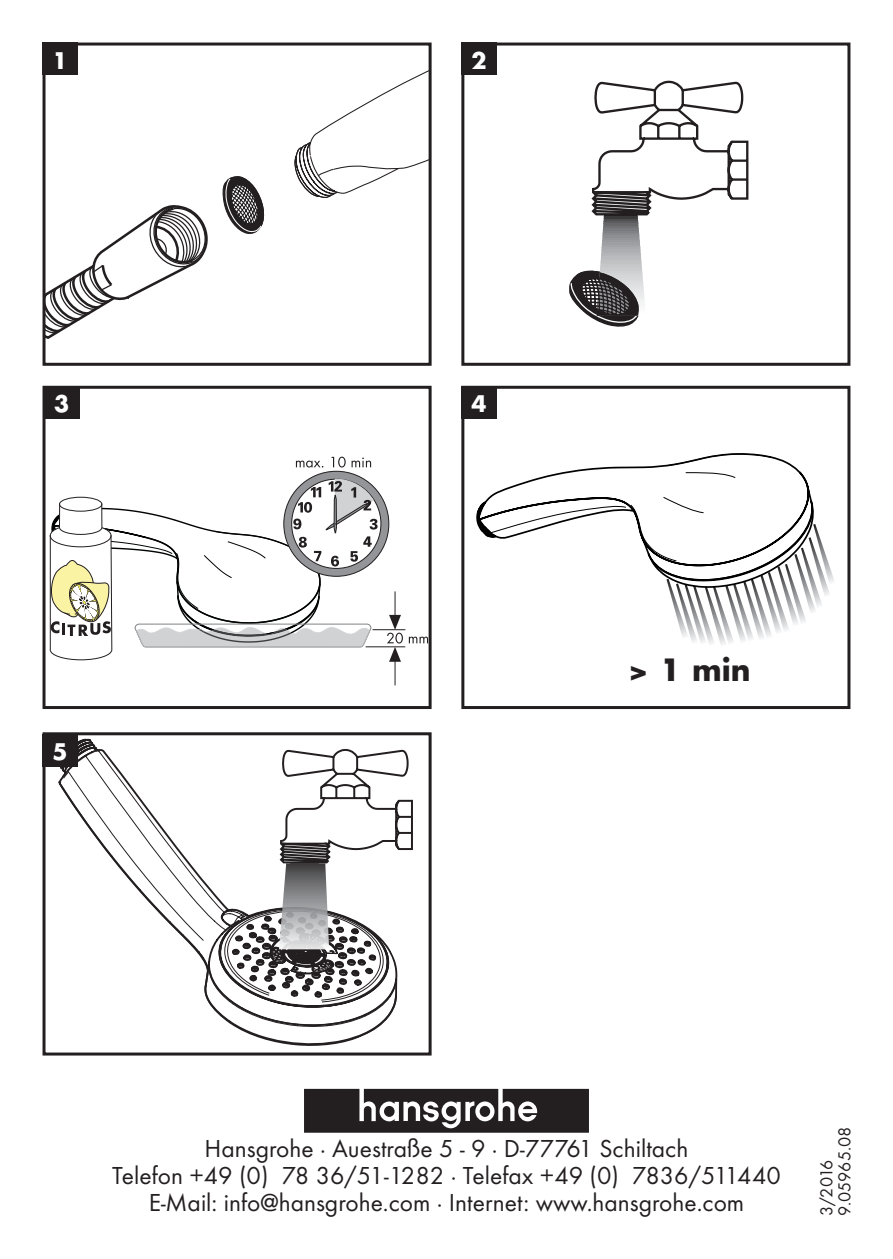
<style>
.page{position:relative;width:893px;height:1259px;background:#fff}
.page>*{position:absolute;margin:0;border:0;box-sizing:border-box;transform-origin:0 0}
.t1{font:700 30px "Futura LT";color:#231f20}
.t2{font:25.5px/27px "Futura TOT Boo";color:#231f20;text-align:center}
.t3{font:700 25.2px "Futura TOT";color:#fff}
.t4{font:18px/18px "Futura TOT Boo";color:#231f20}
</style>
<div class="page">
<div style="left:43px;top:732px;width:389px;height:323px;border:3px solid #231f20"></div>
<div style="left:461px;top:43px;width:36px;height:32px;background:#231f20"></div>
<div style="left:43px;top:43px;width:35px;height:32px;background:#231f20"></div>
<div style="left:44px;top:386px;width:35px;height:33px;background:#231f20"></div>
<div style="left:43px;top:734px;width:35px;height:32px;background:#231f20"></div>
<svg style="left:476px;top:453px;width:358px;height:192px"></svg>
<div style="left:461px;top:386px;width:389px;height:323px;border:3px solid #231f20"></div>
<svg style="left:296px;top:460px;width:27px;height:7px"></svg>
<svg style="left:331px;top:457px;width:15px;height:10px"></svg>
<svg style="left:352px;top:457px;width:19px;height:10px"></svg>
<svg style="left:49px;top:478px;width:379px;height:568px"></svg>
<div style="left:43px;top:386px;width:389px;height:323px;border:3px solid #231f20"></div>
<div style="left:461px;top:386px;width:36px;height:33px;background:#231f20"></div>
<svg style="left:304px;top:1089px;width:285px;height:43px;background:#464343"></svg>
<svg style="left:222px;top:176px;width:42px;height:58px"></svg>
<svg style="left:47px;top:205px;width:161px;height:134px"></svg>
<svg style="left:294px;top:70px;width:134px;height:128px"></svg>
<div style="left:43px;top:43px;width:389px;height:323px;border:3px solid #231f20"></div>
<hr style="left:597px;top:217px;width:49px;height:2px;background:#3a393a">
<hr style="left:597px;top:219px;width:49px;height:2px;background:#4d4e4f">
<hr style="left:597px;top:221px;width:49px;height:3px;background:#5b5b5e">
<hr style="left:597px;top:224px;width:49px;height:2px;background:#67676a">
<hr style="left:597px;top:226px;width:49px;height:2px;background:#707174">
<hr style="left:597px;top:228px;width:49px;height:3px;background:#787a7d">
<hr style="left:597px;top:231px;width:49px;height:2px;background:#7f8184">
<hr style="left:597px;top:233px;width:49px;height:2px;background:#87898c">
<hr style="left:597px;top:236px;width:49px;height:2px;background:#8d8f92">
<hr style="left:597px;top:238px;width:49px;height:2px;background:#939598">
<hr style="left:597px;top:240px;width:49px;height:2px;background:#989a9d">
<hr style="left:597px;top:243px;width:49px;height:2px;background:#9e9fa3">
<hr style="left:597px;top:245px;width:49px;height:2px;background:#a3a4a8">
<hr style="left:597px;top:247px;width:49px;height:3px;background:#a8aaad">
<hr style="left:597px;top:250px;width:49px;height:2px;background:#adaeb2">
<hr style="left:597px;top:252px;width:49px;height:2px;background:#b1b2b6">
<hr style="left:597px;top:254px;width:49px;height:3px;background:#b5b6ba">
<hr style="left:597px;top:257px;width:49px;height:2px;background:#babbbe">
<hr style="left:597px;top:259px;width:49px;height:2px;background:#bebfc1">
<hr style="left:597px;top:261px;width:49px;height:3px;background:#c1c2c4">
<hr style="left:597px;top:264px;width:49px;height:2px;background:#c5c6c8">
<hr style="left:597px;top:266px;width:49px;height:2px;background:#c8c9cb">
<hr style="left:597px;top:269px;width:49px;height:2px;background:#cbccce">
<hr style="left:597px;top:271px;width:49px;height:2px;background:#cfd0d2">
<hr style="left:597px;top:273px;width:49px;height:2px;background:#d2d3d5">
<hr style="left:597px;top:276px;width:49px;height:2px;background:#d5d6d8">
<hr style="left:597px;top:278px;width:49px;height:2px;background:#d8d9db">
<hr style="left:597px;top:280px;width:49px;height:3px;background:#dadbdd">
<hr style="left:597px;top:283px;width:49px;height:2px;background:#dddee0">
<hr style="left:597px;top:285px;width:49px;height:2px;background:#e0e1e3">
<hr style="left:597px;top:287px;width:49px;height:3px;background:#e2e3e5">
<hr style="left:597px;top:290px;width:49px;height:2px;background:#e5e6e8">
<hr style="left:597px;top:292px;width:49px;height:2px;background:#e8e9ea">
<hr style="left:597px;top:294px;width:49px;height:3px;background:#ebebed">
<hr style="left:597px;top:297px;width:49px;height:2px;background:#eeeeef">
<hr style="left:597px;top:299px;width:49px;height:2px;background:#f0f1f2">
<hr style="left:597px;top:302px;width:49px;height:2px;background:#f3f4f4">
<hr style="left:597px;top:304px;width:49px;height:2px;background:#f5f5f6">
<hr style="left:597px;top:306px;width:49px;height:3px;background:#f8f8f9">
<hr style="left:597px;top:309px;width:49px;height:2px;background:#fafafa">
<svg style="left:591px;top:80px;width:158px;height:137px"></svg>
<svg style="left:569px;top:269px;width:71px;height:58px"></svg>
<div style="left:461px;top:43px;width:389px;height:323px;border:3px solid #231f20"></div>
<p class="t3" style="left:53px;top:45px;width:17px">1</p>
<p class="t3" style="left:471px;top:45px;width:17px">2</p>
<p class="t3" style="left:54px;top:388px;width:17px">3</p>
<p class="t3" style="left:53px;top:736px;width:17px">5</p>
<p class="t3" style="left:471px;top:388px;width:17px">4</p>
<p class="t1" style="left:628px;top:650px;width:124px">&gt; 1 min</p>
<p class="t2" style="left:112px;top:1134px;width:670px">Hansgrohe · Auestraße 5 - 9 · D-77761 Schiltach<br>Telefon +49 (0) 78 36/51-1282 · Telefax +49 (0) 7836/511440<br>E-Mail: info@hansgrohe.com · Internet: www.hansgrohe.com</p>
<p class="t4" style="left:817px;top:1216px;width:91px;rotate:-90deg">3/2016<br>9.05965.08</p>
</div>
